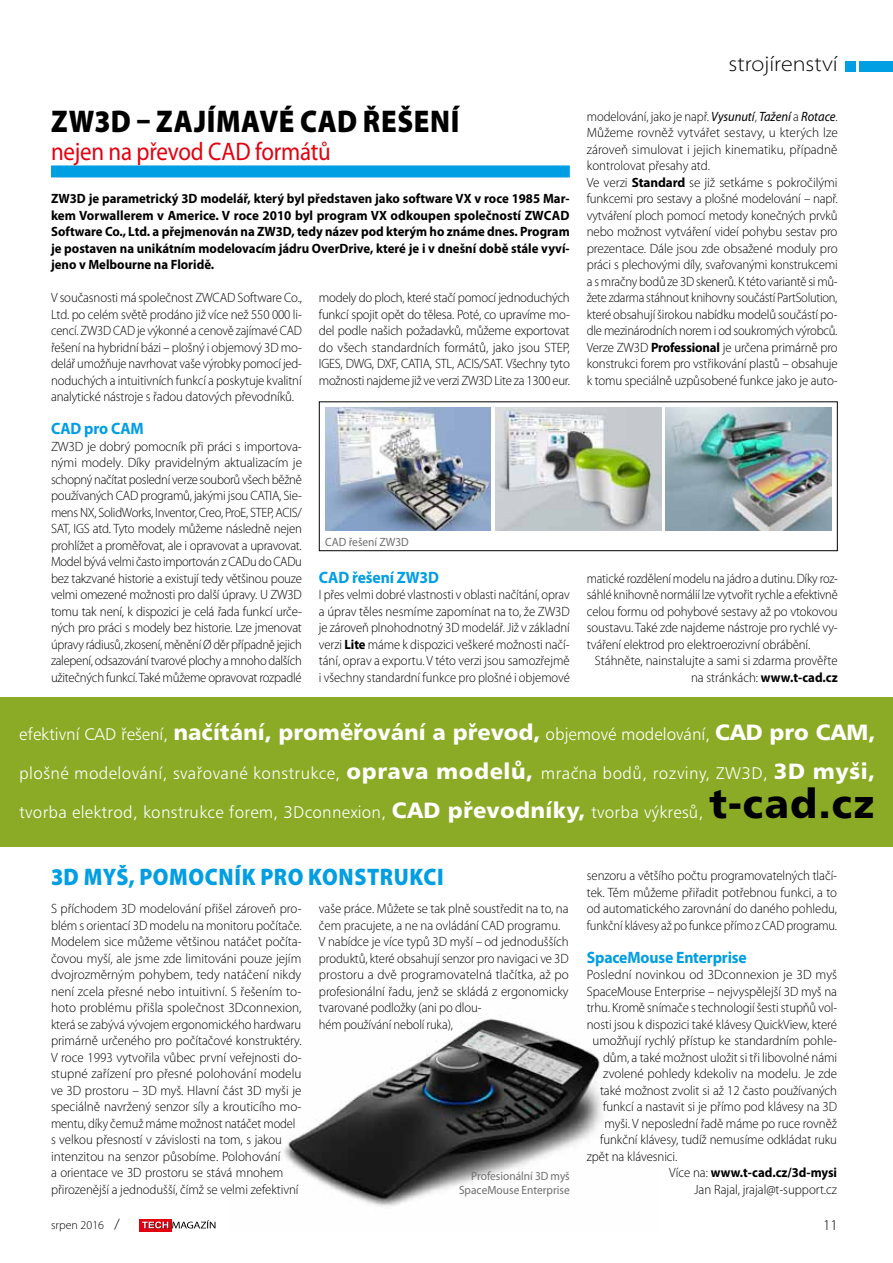
<style>
.page{position:relative;width:893px;height:1263px;background:#fff}
.page>*{position:absolute;margin:0;border:0;box-sizing:border-box;transform-origin:0 0}
.t1{font:40.8px "Humanist 777 BTCE Black B";color:#000}
.t2{font:900 31.5px "Myriad Pro";letter-spacing:.02em;color:#000;scale:.9 1}
.t3{font:25.5px "Myriad Pro";letter-spacing:-.01em;color:#e3000f;scale:.9 1}
.t4{font:900 24px "Myriad Pro";letter-spacing:.025em;color:#009ee3;scale:.9 1}
.t5{font:300 semi-expanded 21.75px "Myriad Pro";color:#000}
.t6{font:17.1px "Humanist 777 BTCE Light B";letter-spacing:.015em;color:#fff}
.t7{font:700 16.5px "Myriad Pro";letter-spacing:-.01em;color:#009ee3;scale:.95 1}
.t8{font:300 15px "Myriad Pro";color:#000}
.t9{font:300 13.5px/16.5px "Myriad Pro";letter-spacing:-.005em;color:#000;text-align:justify;scale:.95 1}
.t10{font:300 13.5px/16.5px "Myriad Pro";letter-spacing:-.005em;color:#000;scale:.96 1}
.t11{font:300 13.5px/16.5px "Myriad Pro";letter-spacing:-.005em;color:#000;text-align:justify}
.t12{font:300 13.5px/16.5px "Myriad Pro";letter-spacing:-.005em;color:#000;scale:.93 1}
.t13{font:300 13.5px/16.5px "Myriad Pro";letter-spacing:-.005em;color:#000;text-align:justify;scale:.92 1}
.t14{font:700 13.5px/16.5px "Myriad Pro";color:#000;text-align:justify;scale:.95 1}
.t15{font:300 13.5px "Myriad Pro";letter-spacing:-.005em;color:#000;scale:.94 1}
.t16{font:12px/13.5px "Myriad Pro";color:#6f6f6e;text-align:right;scale:.95 1}
.t17{font:300 12px "Myriad Pro";color:#000}
.s1{font-weight:700}
.s2{font-weight:400;font-style:italic}
.s3{font-family:"Humanist 777 BTCE Black B";font-size:22.2px}
.s4{font-weight:300}
.s5{font-size:15px}
</style>
<div class="page">
<div style="left:860px;top:62px;width:33px;height:10px;background:#009ee3"></div>
<div style="left:845px;top:62px;width:10px;height:10px;background:#009ee3"></div>
<div style="left:139px;top:1219px;width:33px;height:12px;background:#e3000f"></div>
<svg style="left:142px;top:1220px;width:73px;height:9px"></svg>
<img style="left:284px;top:1014px;width:318px;height:193px">
<div style="left:51px;top:165px;width:519px;height:12px;background:#009ee3"></div>
<div style="left:0;top:697px;width:893px;height:150px;background:#8baa25"></div>
<div style="left:319px;top:401px;width:519px;height:150px;border:1px solid #000"></div>
<img style="left:325px;top:407px;width:166px;height:124px">
<img style="left:496px;top:407px;width:165px;height:124px">
<img style="left:666px;top:407px;width:165px;height:124px">
<h2 class="t2" style="left:51px;top:103px;width:455px">ZW3D – ZAJÍMAVÉ CAD ŘEŠENÍ</h2>
<h3 class="t3" style="left:51px;top:136px;width:312px">nejen na převod CAD formátů</h3>
<p class="t14" style="left:51px;top:190px;width:548px">ZW3D je parametrický 3D modelář, který byl představen jako software VX v roce 1985 Mar&shy;kem Vorwallerem v Americe. V roce 2010 byl program VX odkoupen společností ZWCAD Software Co., Ltd. a přejmenován na ZW3D, tedy název pod kterým ho známe dnes. Program je postaven na unikátním modelovacím jádru OverDrive, které je i v dnešní době stále vyví&shy;jeno v Melbourne na Floridě.</p>
<p class="t9" style="left:51px;top:290px;width:266px">V současnosti má společnost ZWCAD Software Co., Ltd. po celém světě prodáno již více než 550 000 li&shy;cencí. ZW3D CAD je výkonné a cenově zajímavé CAD řešení na hybridní bázi – plošný i objemový 3D mo&shy;delář umožňuje navrhovat vaše výrobky pomocí jed&shy;noduchých a intuitivních funkcí a poskytuje kvalitní analytické nástroje s řadou datových převodníků.</p>
<p class="t7" style="left:51px;top:418px;width:99px">CAD pro CAM</p>
<p class="t11" style="left:51px;top:438px;width:253px">ZW3D je dobrý pomocník při práci s importova&shy;nými modely. Díky pravidelným aktualizacím je schopný načítat poslední verze souborů všech běžně používaných CAD programů, jakými jsou CATIA, Sie&shy;mens NX, SolidWorks, Inventor, Creo, ProE, STEP, ACIS/ SAT, IGS atd. Tyto modely můžeme následně nejen prohlížet a proměřovat, ale i opravovat a upravovat.<br>Model bývá velmi často importován z CADu do CADu bez takzvané historie a existují tedy většinou pouze velmi omezené možnosti pro další úpravy. U ZW3D tomu tak není, k dispozici je celá řada funkcí urče&shy;ných pro práci s modely bez historie. Lze jmenovat úpravy rádiusů, zkosení, měnění Ø děr případně jejich zalepení, odsazování tvarové plochy a mnoho dalších užitečných funkcí. Také můžeme opravovat rozpadlé</p>
<p class="t9" style="left:319px;top:290px;width:266px">modely do ploch, které stačí pomocí jednoduchých funkcí spojit opět do tělesa. Poté, co upravíme mo&shy;del podle našich požadavků, můžeme exportovat do všech standardních formátů, jako jsou STEP, IGES, DWG, DXF, CATIA, STL, ACIS/SAT. Všechny tyto možnosti najdeme již ve verzi ZW3D Lite za 1300 eur.</p>
<p class="t16" style="left:325px;top:535px;width:89px">CAD řešení ZW3D</p>
<p class="t7" style="left:319px;top:567px;width:128px">CAD řešení ZW3D</p>
<p class="t13" style="left:319px;top:587px;width:274px">I přes velmi dobré vlastnosti v oblasti načítání, oprav a úprav těles nesmíme zapomínat na to, že ZW3D je zároveň plnohodnotný 3D modelář. Již v základní verzi <span class="s1">Lite</span> máme k dispozici veškeré možnosti načí&shy;tání, oprav a exportu. V této verzi jsou samozřejmě i všechny standardní funkce pro plošné i objemové</p>
<h3 class="t5" style="left:728px;top:52px;width:111px">strojírenství</h3>
<p class="t12" style="left:587px;top:108px;width:271px">modelování, jako je např. <span class="s2">Vysunutí</span>, <span class="s2">Tažení</span> a <span class="s2">Rotace</span>.<br>Můžeme rovněž vytvářet sestavy, u kterých lze zároveň simulovat i jejich kinematiku, případně kontrolovat přesahy atd.<br>Ve verzi <span class="s1">Standard</span> se již setkáme s pokročilými funkcemi pro sestavy a plošné modelování – např. vytváření ploch pomocí metody konečných prvků nebo možnost vytváření videí pohybu sestav pro prezentace. Dále jsou zde obsažené moduly pro práci s plechovými díly, svařovanými konstrukcemi a s mračny bodů ze 3D skenerů. K této variantě si mů&shy;žete zdarma stáhnout knihovny součástí PartSolution, které obsahují širokou nabídku modelů součástí po&shy;dle mezinárodních norem i od soukromých výrobců.<br>Verze ZW3D <span class="s1">Professional</span> je určena primárně pro konstrukci forem pro vstřikování plastů – obsahuje k tomu speciálně uzpůsobené funkce jako je auto-</p>
<p class="t13" style="left:587px;top:570px;width:274px">matické rozdělení modelu na jádro a dutinu. Díky roz&shy;sáhlé knihovně normálií lze vytvořit rychle a efektivně celou formu od pohybové sestavy až po vtokovou soustavu. Také zde najdeme nástroje pro rychlé vy&shy;tváření elektrod pro elektroerozivní obrábění.</p>
<p class="t9" style="left:595px;top:653px;width:257px;text-align:right">Stáhněte, nainstalujte a sami si zdarma prověřte na stránkách: <span class="s1">www.t-cad.cz</span></p>
<p class="t6" style="left:19px;top:723px;width:857px">efektivní CAD řešení, <span class="s3">načítání, proměřování a převod,</span> objemové modelování, <span class="s3">CAD pro CAM,</span></p>
<p class="t6" style="left:19px;top:762px;width:857px">plošné modelování, svařované konstrukce, <span class="s3">oprava modelů,</span> mračna bodů, rozviny, ZW3D, <span class="s3">3D myši,</span></p>
<p class="t6" style="left:19px;top:801px;width:686px">tvorba elektrod, konstrukce forem, 3Dconnexion, <span class="s3">CAD převodníky,</span> tvorba výkresů,</p>
<h1 class="t1" style="left:709px;top:777px;width:166px">t-cad.cz</h1>
<h3 class="t4" style="left:51px;top:863px;width:438px">3D MYŠ, POMOCNÍK PRO KONSTRUKCI</h3>
<p class="t10" style="left:51px;top:900px;width:263px">S příchodem 3D modelování přišel zároveň pro&shy;blém s orientací 3D modelu na monitoru počítače.<br>Modelem sice můžeme většinou natáčet počíta&shy;čovou myší, ale jsme zde limitováni pouze jejím dvojrozměrným pohybem, tedy natáčení nikdy není zcela přesné nebo intuitivní. S řešením to&shy;hoto problému přišla společnost 3Dconnexion, která se zabývá vývojem ergonomického hardwaru primárně určeného pro počítačové konstruktéry.<br>V roce 1993 vytvořila vůbec první veřejnosti do&shy;stupné zařízení pro přesné polohování modelu ve 3D prostoru – 3D myš. Hlavní část 3D myši je speciálně navržený senzor síly a krouticího mo&shy;mentu, díky čemuž máme možnost natáčet model s velkou přesností v závislosti na tom, s jakou intenzitou na senzor působíme. Polohování<br>a orientace ve 3D prostoru se stává mnohem přirozenější a jednodušší, čímž se velmi zefektivní</p>
<p class="t9" style="left:319px;top:900px;width:264px;text-align:left">vaše práce. Můžete se tak plně soustředit na to, na čem pracujete, a ne na ovládání CAD programu.<br>V nabídce je více typů 3D myší – od jednodušších produktů, které obsahují senzor pro navigaci ve 3D prostoru a dvě programovatelná tlačítka, až po profesionální řadu, jenž se skládá z ergonomicky tvarované podložky (ani po dlou-<br>hém používání nebolí ruka),</p>
<p class="t16" style="left:459px;top:1169px;width:118px">Profesionální 3D myš<br>SpaceMouse Enterprise</p>
<p class="t9" style="left:587px;top:867px;width:265px">senzoru a většího počtu programovatelných tlačí&shy;tek. Těm můžeme přiřadit potřebnou funkci, a to od automatického zarovnání do daného pohledu, funkční klávesy až po funkce přímo z CAD programu.</p>
<p class="t7" style="left:587px;top:946px;width:170px">SpaceMouse Enterprise</p>
<p class="t11" style="left:587px;top:966px;width:252px">Poslední novinkou od 3Dconnexion je 3D myš</p>
<p class="t9" style="left:587px;top:983px;width:265px">SpaceMouse Enterprise – nejvyspělejší 3D myš na</p>
<p class="t15" style="left:587px;top:1000px;width:268px">trhu. Kromě snímače s technologií šesti stupňů vol-</p>
<p class="t9" style="left:587px;top:1016px;width:265px">nosti jsou k dispozici také klávesy QuickView, které</p>
<p class="t10" style="left:593px;top:1032px;width:256px">umožňují rychlý přístup ke standardním pohle-</p>
<p class="t9" style="left:603px;top:1049px;width:248px">dům, a také možnost uložit si tři libovolné námi</p>
<p class="t11" style="left:603px;top:1065px;width:236px">zvolené pohledy kdekoliv na modelu. Je zde</p>
<p class="t9" style="left:600px;top:1082px;width:251px">také možnost zvolit si až 12 často používaných</p>
<p class="t9" style="left:603px;top:1098px;width:248px">funkcí a nastavit si je přímo pod klávesy na 3D</p>
<p class="t9" style="left:605px;top:1115px;width:246px">myši. V neposlední řadě máme po ruce rovněž</p>
<p class="t9" style="left:600px;top:1131px;width:251px">funkční klávesy, tudíž nemusíme odkládat ruku</p>
<p class="t9" style="left:587px;top:1148px;width:97px">zpět na klávesnici.</p>
<p class="t14" style="left:669px;top:1164px;width:178px"><span class="s4">Více na:</span> www.t-cad.cz/3d-mysi</p>
<p class="t9" style="left:694px;top:1181px;width:152px">Jan Rajal, jrajal@t-support.cz</p>
<p class="t17" style="left:51px;top:1218px;width:70px">srpen 2016 <span class="s5">/</span></p>
<p class="t8" style="left:823px;top:1216px;width:16px">11</p>
</div>
